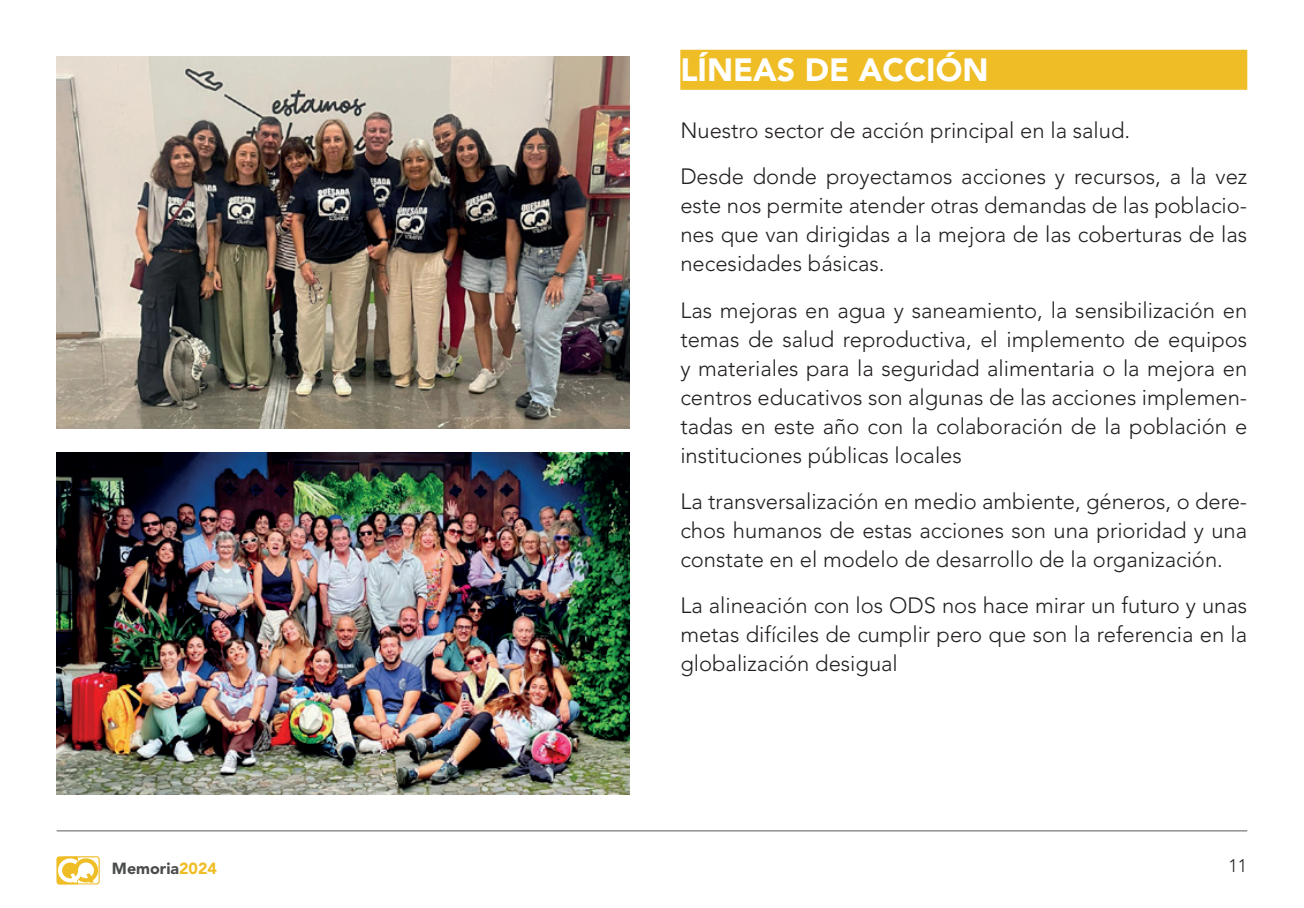
<style>
.page{position:relative;width:1304px;height:908px;background:#fff}
.page>*{position:absolute;margin:0;border:0;box-sizing:border-box;transform-origin:0 0}
.t1{font:900 32px "Avenir LT Std";color:#fff}
.t2{font:300 22px/29px "Avenir LT Std";color:#231f20;text-align:justify}
.t3{font:300 18px "Avenir LT Std";color:#231f20}
.t4{font:900 16px "Avenir LT Std";color:#4b4c4d}
.s1{color:#efbd25}
</style>
<div class="page">
<svg style="left:57px;top:856px;width:42px;height:27px"></svg>
<hr style="left:57px;top:830px;width:1190px;height:1px;background:#57585a">
<div style="left:680px;top:50px;width:567px;height:40px;background:#efbd25"></div>
<img style="left:57px;top:57px;width:573px;height:371px">
<img style="left:57px;top:452px;width:572px;height:342px">
<h1 class="t1" style="left:680px;top:50px;width:310px">LÍNEAS DE ACCIÓN</h1>
<p class="t2" style="left:680px;top:108px;width:568px;line-height:46px">Nuestro sector de acción principal en la salud.<br>Desde donde proyectamos acciones y recursos, a la vez</p>
<p class="t2" style="left:680px;top:191px;width:568px">este nos permite atender otras demandas de las poblacio&shy;nes que van dirigidas a la mejora de las coberturas de las necesidades básicas.</p>
<p class="t2" style="left:680px;top:295px;width:568px">Las mejoras en agua y saneamiento, la sensibilización en temas de salud reproductiva, el implemento de equipos y materiales para la seguridad alimentaria o la mejora en centros educativos son algunas de las acciones implemen&shy;tadas en este año con la colaboración de la población e instituciones públicas locales</p>
<p class="t2" style="left:680px;top:486px;width:568px">La transversalización en medio ambiente, géneros, o dere&shy;chos humanos de estas acciones son una prioridad y una constate en el modelo de desarrollo de la organización.</p>
<p class="t2" style="left:680px;top:590px;width:568px">La alineación con los ODS nos hace mirar un futuro y unas metas difíciles de cumplir pero que son la referencia en la globalización desigual</p>
<p class="t4" style="left:112px;top:858px;width:107px">Memoria<span class="s1">2024</span></p>
<p class="t3" style="left:1229px;top:855px;width:20px">11</p>
</div>
